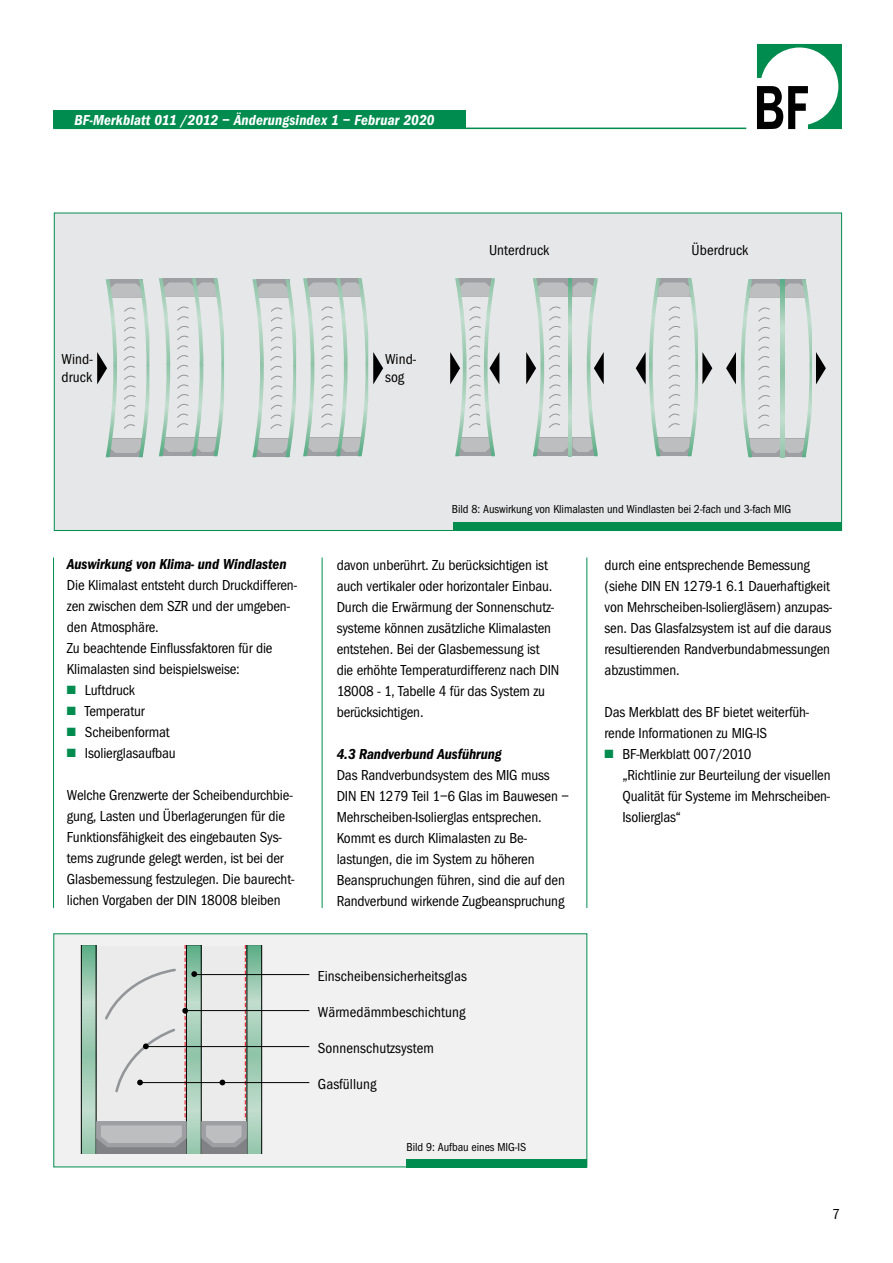
<style>
.page{position:relative;width:893px;height:1263px;background:#fff}
.page>*{position:absolute;margin:0;border:0;box-sizing:border-box;transform-origin:0 0}
.t1{font:15px/21px "Franklin Got Cd ITC";letter-spacing:-.01em;color:#000}
.t2{font:italic 600 15px "Franklin Got Cd ITC";letter-spacing:-.005em;color:#000}
.t3{font:italic 600 15px "Franklin Got Cd ITC";letter-spacing:.01em;color:#fff}
.t4{font:12px "Franklin Got Cd ITC";letter-spacing:-.005em;color:#000}
.s1{color:#008c4f}
</style>
<div class="page">
<div style="left:54px;top:213px;width:788px;height:318px;background:#e6e7e8;border:1px solid #008c4f"></div>
<hr style="left:53px;top:128px;width:693px;height:1px;background:#008c4f">
<svg style="left:757px;top:44px;width:85px;height:85px"></svg>
<hr style="left:53px;top:557px;width:1px;height:351px;background:#008c4f">
<hr style="left:322px;top:557px;width:1px;height:351px;background:#008c4f">
<hr style="left:586px;top:557px;width:1px;height:351px;background:#008c4f">
<div style="left:53px;top:933px;width:534px;height:234px;background:#f1f1f2"></div>
<hr style="left:185px;top:1010px;width:124px;height:1px;background:#000">
<hr style="left:147px;top:1046px;width:162px;height:1px;background:#000">
<hr style="left:139px;top:1082px;width:170px;height:1px;background:#000">
<hr style="left:195px;top:974px;width:114px;height:1px;background:#000">
<svg style="left:81px;top:946px;width:181px;height:207px"></svg>
<div style="left:453px;top:522px;width:388px;height:9px;background:#008c4f"></div>
<div style="left:406px;top:1159px;width:181px;height:8px;background:#008c4f"></div>
<div style="left:53px;top:111px;width:412px;height:17px;background:#008c4f"></div>
<svg style="left:726px;top:279px;width:100px;height:178px"></svg>
<svg style="left:781px;top:279px;width:3px;height:178px"></svg>
<svg style="left:526px;top:278px;width:78px;height:178px"></svg>
<svg style="left:303px;top:278px;width:80px;height:178px"></svg>
<svg style="left:159px;top:278px;width:65px;height:178px"></svg>
<svg style="left:97px;top:279px;width:52px;height:178px"></svg>
<svg style="left:252px;top:279px;width:44px;height:178px"></svg>
<svg style="left:450px;top:278px;width:49px;height:178px"></svg>
<svg style="left:636px;top:278px;width:76px;height:178px"></svg>
<p class="t3" style="left:74px;top:111px;width:362px">BF-Merkblatt 011 /2012 – Änderungsindex 1 – Februar 2020</p>
<p class="t1" style="left:62px;top:350px;width:33px;line-height:18px">Wind&shy;druck</p>
<p class="t1" style="left:385px;top:350px;width:33px;line-height:18px">Wind&shy;sog</p>
<p class="t1" style="left:489px;top:239px;width:62px">Unterdruck</p>
<p class="t1" style="left:692px;top:239px;width:58px">Überdruck</p>
<p class="t4" style="left:452px;top:502px;width:341px">Bild 8: Auswirkung von Klimalasten und Windlasten bei 2-fach und 3-fach MIG</p>
<p class="t2" style="left:67px;top:555px;width:221px">Auswirkung von Klima- und Windlasten</p>
<p class="t1" style="left:67px;top:574px;width:232px">Die Klimalast entsteht durch Druckdifferen&shy;zen zwischen dem SZR und der umgeben&shy;den Atmosphäre.<br>Zu beachtende Einflussfaktoren für die Klimalasten sind beispielsweise:</p>
<p class="t1" style="left:67px;top:679px;width:69px"><span class="s1">■</span> Luftdruck</p>
<p class="t1" style="left:67px;top:700px;width:79px"><span class="s1">■</span> Temperatur</p>
<p class="t1" style="left:67px;top:721px;width:104px"><span class="s1">■</span> Scheibenformat</p>
<p class="t1" style="left:67px;top:742px;width:110px"><span class="s1">■</span> Isolierglasaufbau</p>
<p class="t1" style="left:67px;top:784px;width:229px">Welche Grenzwerte der Scheibendurchbie&shy;gung, Lasten und Überlagerungen für die Funktionsfähigkeit des eingebauten Sys&shy;tems zugrunde gelegt werden, ist bei der Glasbemessung festzulegen. Die baurecht&shy;lichen Vorgaben der DIN 18008 bleiben</p>
<p class="t1" style="left:337px;top:554px;width:224px">davon unberührt. Zu berücksichtigen ist auch vertikaler oder horizontaler Einbau.<br>Durch die Erwärmung der Sonnenschutz&shy;systeme können zusätzliche Klimalasten entstehen. Bei der Glasbemessung ist die erhöhte Temperaturdifferenz nach DIN 18008 - 1, Tabelle 4 für das System zu berücksichtigen.</p>
<p class="t2" style="left:337px;top:745px;width:167px">4.3 Randverbund Ausführung</p>
<p class="t1" style="left:337px;top:764px;width:234px">Das Randverbundsystem des MIG muss DIN EN 1279 Teil 1–6 Glas im Bauwesen – Mehrscheiben-Isolierglas entsprechen.<br>Kommt es durch Klimalasten zu Be&shy;lastungen, die im System zu höheren Beanspruchungen führen, sind die auf den Randverbund wirkende Zugbeanspruchung</p>
<p class="t1" style="left:318px;top:965px;width:151px">Einscheibensicherheitsglas</p>
<p class="t1" style="left:318px;top:1001px;width:149px">Wärmedämmbeschichtung</p>
<p class="t1" style="left:318px;top:1037px;width:118px">Sonnenschutzsystem</p>
<p class="t1" style="left:318px;top:1073px;width:60px">Gasfüllung</p>
<p class="t4" style="left:406px;top:1140px;width:121px">Bild 9: Aufbau eines MIG-IS</p>
<p class="t1" style="left:605px;top:554px;width:229px">durch eine entsprechende Bemessung (siehe DIN EN 1279-1 6.1 Dauerhaftigkeit von Mehrscheiben-Isoliergläsern) anzupas&shy;sen. Das Glasfalzsystem ist auf die daraus resultierenden Randverbundabmessungen abzustimmen.</p>
<p class="t1" style="left:605px;top:701px;width:206px">Das Merkblatt des BF bietet weiterfüh&shy;rende Informationen zu MIG-IS</p>
<p class="t1" style="left:622px;top:743px;width:210px;text-indent:-18px"><span class="s1">■</span> BF-Merkblatt 007/2010<br>„Richtlinie zur Beurteilung der visuellen<br>Qualität für Systeme im Mehrscheiben-<br>Isolierglas“</p>
<p class="t1" style="left:832px;top:1203px;width:9px">7</p>
</div>
